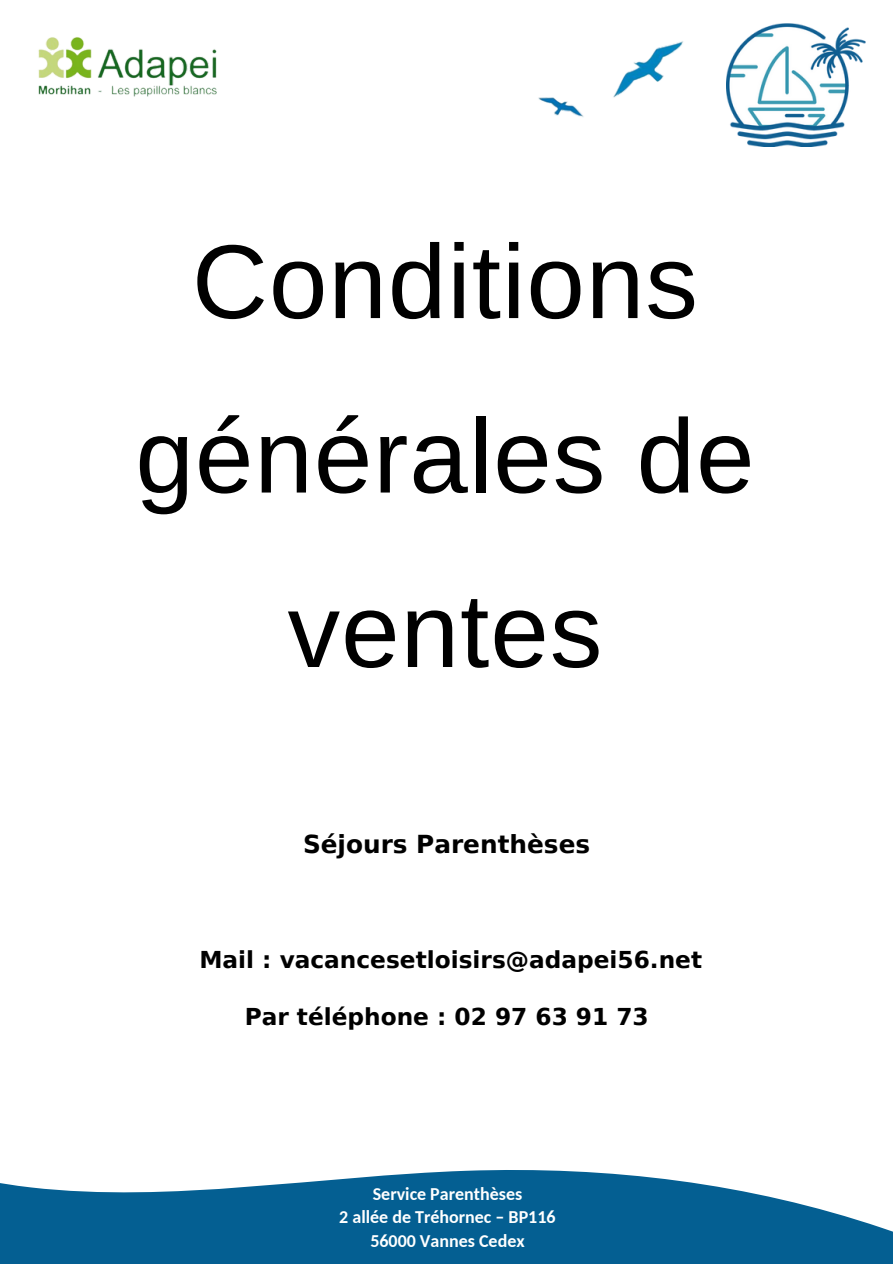
<style>
.page{position:relative;width:893px;height:1264px;background:#fff}
.page>*{position:absolute;margin:0;border:0;box-sizing:border-box;transform-origin:0 0}
.t1{font:105px/174.3px "Arimo";letter-spacing:.01em;color:#000;text-align:center}
.t2{font:700 24.75px "DejaVu Sans";color:#000}
.t3{font:700 23.25px "DejaVu Sans";color:#000}
.t4{font:700 18px "Carlito";color:#fff}
</style>
<div class="page">
<img style="left:38px;top:37px;width:179px;height:60px">
<img style="left:538px;top:41px;width:146px;height:76px">
<svg style="left:0;top:1170px;width:892px;height:93px;fill:#045f92"></svg>
<img style="left:726px;top:24px;width:139px;height:122px">
<p class="t1" style="left:135px;top:194px;width:620px">Conditions générales de ventes</p>
<p class="t2" style="left:303px;top:830px;width:289px">Séjours Parenthèses</p>
<p class="t3" style="left:199px;top:946px;width:504px">Mail : vacancesetloisirs@adapei56.net</p>
<p class="t3" style="left:245px;top:1002px;width:405px">Par téléphone : 02 97 63 91 73</p>
<p class="t4" style="left:373px;top:1186px;width:151px">Service Parenthèses</p>
<p class="t4" style="left:339px;top:1209px;width:218px">2 allée de Tréhornec – BP116</p>
<p class="t4" style="left:370px;top:1233px;width:156px">56000 Vannes Cedex</p>
</div>
